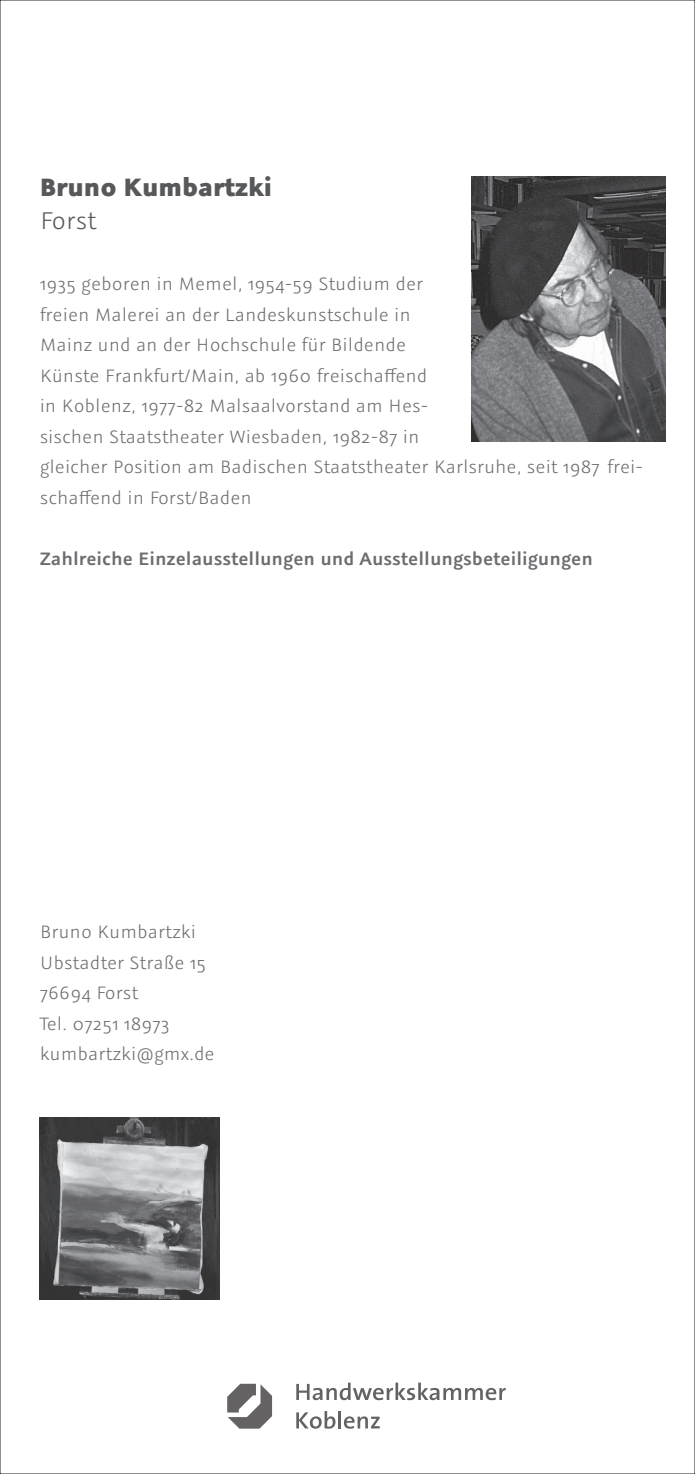
<style>
.page{position:relative;width:695px;height:1474px;background:#fff}
.page>*{position:absolute;margin:0;border:0;box-sizing:border-box;transform-origin:0 0}
.t1{font:700 28px "Graublau Sans";color:#57585a}
.t2{font:300 27.12px "Graublau Sans";color:#57585a}
.t3{font:300 20.12px/30.4px "Graublau Sans";color:#6c6d70}
.t4{font:600 20.12px "Graublau Sans";color:#6c6d70}
</style>
<div class="page">
<img style="left:471px;top:176px;width:194px;height:266px">
<img style="left:40px;top:1117px;width:180px;height:182px">
<svg style="left:296px;top:1382px;width:209px;height:18px"></svg>
<svg style="left:296px;top:1411px;width:39px;height:17px"></svg>
<hr style="left:338px;top:1410px;width:3px;height:18px;background:#231f20">
<svg style="left:344px;top:1416px;width:35px;height:12px"></svg>
<svg style="left:227px;top:1383px;width:45px;height:45px"></svg>
<h1 class="t1" style="left:40px;top:170px;width:234px">Bruno Kumbartzki</h1>
<h2 class="t2" style="left:40px;top:204px;width:58px">Forst</h2>
<p class="t3" style="left:40px;top:268px;width:604px">1935 geboren in Memel, 1954-59 Studium der<br>freien Malerei an der Landeskunstschule in<br>Mainz und an der Hochschule für Bildende<br>Künste Frankfurt/Main, ab 1960 freischaffend<br>in Koblenz, 1977-82 Malsaalvorstand am Hes-<br>sischen Staatstheater Wiesbaden, 1982-87 in<br>gleicher Position am Badischen Staatstheater Karlsruhe, seit 1987 frei&shy;schaffend in Forst/Baden</p>
<p class="t4" style="left:40px;top:545px;width:554px">Zahlreiche Einzelausstellungen und Ausstellungsbeteiligungen</p>
<p class="t3" style="left:40px;top:916px;width:176px">Bruno Kumbartzki<br>Ubstadter Straße 15<br>76694 Forst<br>Tel. 07251 18973 kumbartzki@gmx.de</p>
</div>
